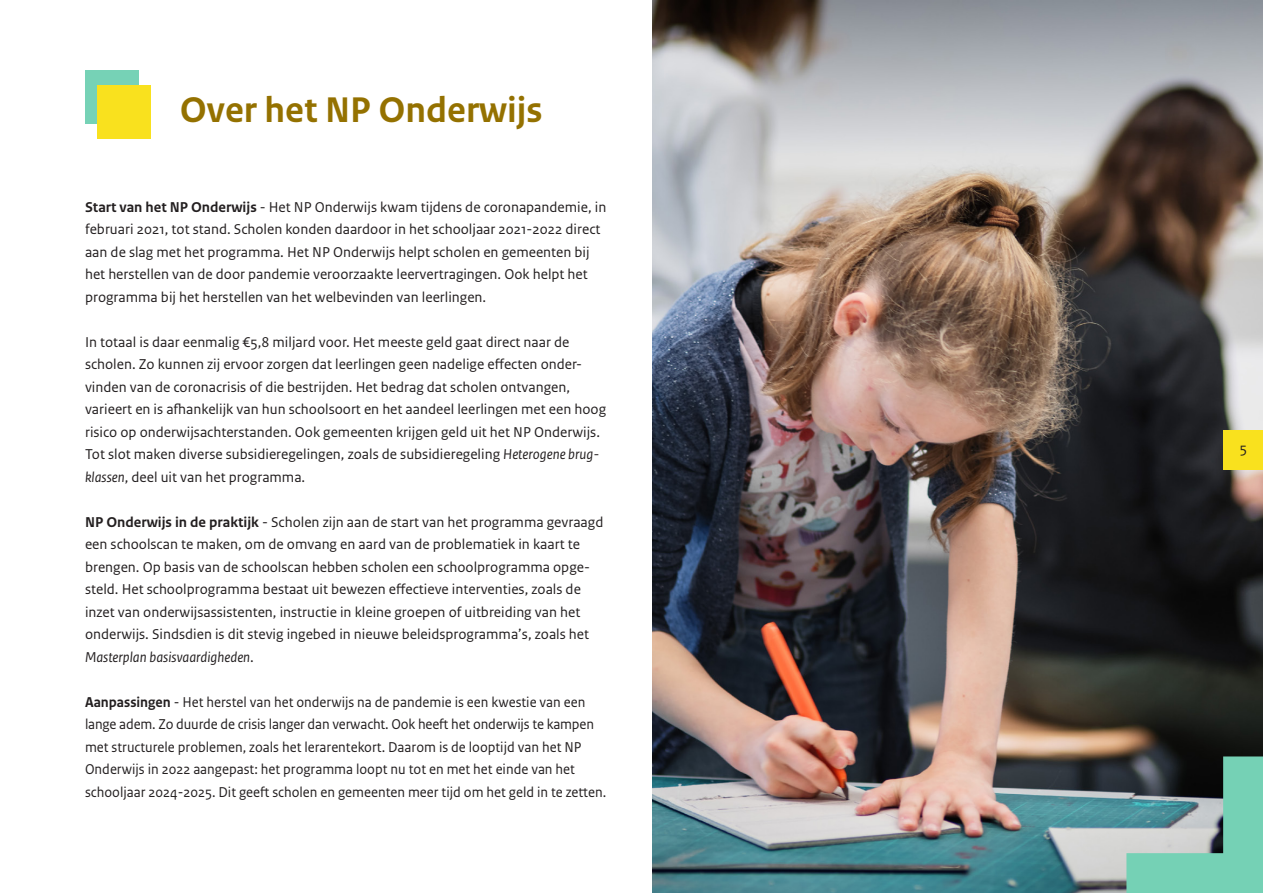
<style>
.page{position:relative;width:1263px;height:893px;background:#fff}
.page>*{position:absolute;margin:0;border:0;box-sizing:border-box;transform-origin:0 0}
.H1_Kop__i{font:700 37.5px "Rijksoverheid Sans Text";color:#947100}
.Platte_tekst_wn{font:15px/22.5px "Rijksoverheid Sans Text";color:#231f20}
.Platte_tekst{font:15px/22.5px "Rijksoverheid Sans Text";color:#231f20;scale:.96 1}
.s1{font-weight:700}
.s2{font-style:italic}
</style>
<div class="page">
<img style="left:653px;top:0;width:610px;height:893px">
<div style="left:1223px;top:430px;width:40px;height:40px;background:#f9e11e"></div>
<div style="left:85px;top:71px;width:53px;height:53px;background:#76d2b6"></div>
<div style="left:98px;top:85px;width:53px;height:54px;background:#f9e11e"></div>
<svg style="left:1126px;top:756px;width:137px;height:137px;background:#6ea296"></svg>
<h1 class="H1_Kop__i" style="left:180px;top:88px;width:364px">Over het NP Onderwijs</h1>
<h1 class="Platte_tekst_wn" style="left:85px;top:196px;width:523px"><span class="s1">Start van het NP Onderwijs</span> - Het NP Onderwijs kwam tijdens de coronapandemie, in februari 2021, tot stand. Scholen konden daardoor in het schooljaar 2021-2022 direct aan de slag met het programma. Het NP Onderwijs helpt scholen en gemeenten bij het herstellen van de door pandemie veroorzaakte leervertragingen. Ook helpt het programma bij het herstellen van het welbevinden van leerlingen.</h1>
<h1 class="Platte_tekst_wn" style="left:85px;top:331px;width:523px">In totaal is daar eenmalig €5,8 miljard voor. Het meeste geld gaat direct naar de scholen. Zo kunnen zij ervoor zorgen dat leerlingen geen nadelige effecten onder&shy;vinden van de coronacrisis of die bestrijden. Het bedrag dat scholen ontvangen, varieert en is afhankelijk van hun schoolsoort en het aandeel leerlingen met een hoog risico op onderwijsachterstanden. Ook gemeenten krijgen geld uit het NP Onderwijs.<br>Tot slot maken diverse subsidieregelingen, zoals de subsidieregeling <span class="s2">Heterogene brug&shy;klassen</span>, deel uit van het programma.</h1>
<h1 class="Platte_tekst_wn" style="left:85px;top:511px;width:520px"><span class="s1">NP Onderwijs in de praktijk</span> - Scholen zijn aan de start van het programma gevraagd een schoolscan te maken, om de omvang en aard van de problematiek in kaart te brengen. Op basis van de schoolscan hebben scholen een schoolprogramma opge&shy;steld. Het schoolprogramma bestaat uit bewezen effectieve interventies, zoals de inzet van onderwijsassistenten, instructie in kleine groepen of uitbreiding van het onderwijs. Sindsdien is dit stevig ingebed in nieuwe beleidsprogramma’s, zoals het <span class="s2">Masterplan basisvaardigheden</span>.</h1>
<p class="Platte_tekst" style="left:85px;top:691px;width:544px"><span class="s1">Aanpassingen</span> - Het herstel van het onderwijs na de pandemie is een kwestie van een lange adem. Zo duurde de crisis langer dan verwacht. Ook heeft het onderwijs te kampen met structurele problemen, zoals het lerarentekort. Daarom is de looptijd van het NP Onderwijs in 2022 aangepast: het programma loopt nu tot en met het einde van het schooljaar 2024-2025. Dit geeft scholen en gemeenten meer tijd om het geld in te zetten.</p>
<p class="Platte_tekst_wn" style="left:1240px;top:437px;width:9px">5</p>
</div>
